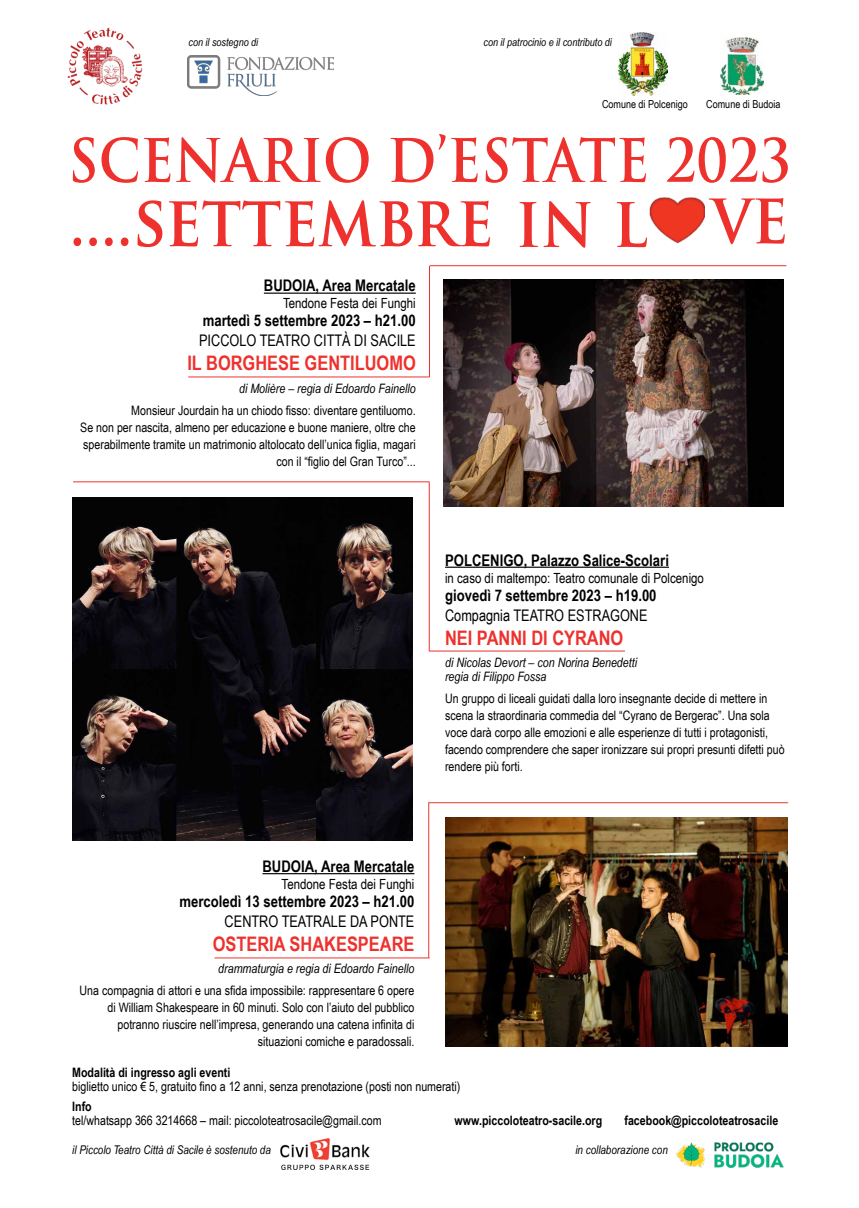
<style>
.page{position:relative;width:859px;height:1208px;background:#fff}
.page>*{position:absolute;margin:0;border:0;box-sizing:border-box;transform-origin:0 0}
.t1{font:700 70.1px "Trajan Pro";color:#ee312d;scale:.9 1}
.t2{font:700 58.3px "Trajan Pro";color:#ee312d;scale:.9 1}
.t3{font:700 20px "Arial Narrow";color:#ee312d}
.t4{font:700 16px "Arial Narrow";color:#000}
.t5{font:16px "Arial Narrow";color:#000}
.t6{font:14px "Arial Narrow";color:#000}
.t7{font:13px/17px "Arial Narrow";color:#000;text-align:right}
.t8{font:italic 13px/14px "Arial Narrow";color:#000}
.t9{font:700 13px "Arial Narrow";color:#000}
.t10{font:italic 12px "Arial Narrow";color:#000}
.t11{font:italic 11px "Arial Narrow";color:#000}
.t12{font:11px "Arial Narrow";color:#000}
</style>
<div class="page">
<img style="left:280px;top:1138px;width:90px;height:31px">
<hr style="left:262px;top:873px;width:152px;height:1px;background:#000">
<img style="left:67px;top:27px;width:76px;height:78px">
<img style="left:188px;top:55px;width:145px;height:41px">
<img style="left:619px;top:32px;width:48px;height:64px">
<img style="left:720px;top:37px;width:44px;height:57px">
<img style="left:676px;top:1142px;width:108px;height:26px">
<hr style="left:445px;top:566px;width:224px;height:2px;background:#000">
<img style="left:649px;top:197px;width:56px;height:47px">
<hr style="left:264px;top:292px;width:152px;height:2px;background:#000">
<img style="left:444px;top:280px;width:340px;height:226px">
<img style="left:72px;top:498px;width:340px;height:342px">
<img style="left:445px;top:817px;width:343px;height:229px">
<hr style="left:188px;top:377px;width:241px;height:1px;background:#ee312d">
<hr style="left:429px;top:266px;width:1px;height:111px;background:#ee312d">
<hr style="left:430px;top:265px;width:356px;height:1px;background:#ee312d">
<hr style="left:429px;top:651px;width:196px;height:1px;background:#ee312d">
<hr style="left:429px;top:481px;width:1px;height:170px;background:#ee312d">
<hr style="left:73px;top:481px;width:356px;height:1px;background:#ee312d">
<hr style="left:214px;top:957px;width:216px;height:1px;background:#ee312d">
<hr style="left:428px;top:802px;width:1px;height:155px;background:#ee312d">
<hr style="left:428px;top:802px;width:360px;height:1px;background:#ee312d">
<p class="t11" style="left:189px;top:34px;width:71px">con il sostegno di</p>
<p class="t11" style="left:484px;top:34px;width:130px">con il patrocinio e il contributo di</p>
<p class="t12" style="left:602px;top:96px;width:87px">Comune di Polcenigo</p>
<p class="t12" style="left:706px;top:96px;width:76px">Comune di Budoia</p>
<h2 class="t2" style="left:68px;top:124px;width:805px">SCENARIO D’ESTATE 2023</h2>
<h1 class="t1" style="left:69px;top:177px;width:800px">....settembre in l ve</h1>
<p class="t4" style="left:264px;top:274px;width:153px">BUDOIA, Area Mercatale</p>
<p class="t6" style="left:283px;top:293px;width:134px">Tendone Festa dei Funghi</p>
<p class="t4" style="left:203px;top:309px;width:214px">martedì 5 settembre 2023 – h21.00</p>
<p class="t5" style="left:199px;top:329px;width:218px">PICCOLO TEATRO CITTÀ DI SACILE</p>
<h3 class="t3" style="left:187px;top:348px;width:230px">IL BORGHESE GENTILUOMO</h3>
<p class="t8" style="left:239px;top:381px;width:178px">di Molière – regia di Edoardo Fainello</p>
<p class="t7" style="left:80px;top:401px;width:337px">Monsieur Jourdain ha un chiodo fisso: diventare gentiluomo.<br>Se non per nascita, almeno per educazione e buone maniere, oltre che sperabilmente tramite un matrimonio altolocato dell’unica figlia, magari con il “figlio del Gran Turco”...</p>
<p class="t4" style="left:445px;top:548px;width:225px">POLCENIGO, Palazzo Salice-Scolari</p>
<p class="t6" style="left:445px;top:567px;width:260px">in caso di maltempo: Teatro comunale di Polcenigo</p>
<p class="t4" style="left:445px;top:583px;width:213px">giovedì 7 settembre 2023 – h19.00</p>
<p class="t5" style="left:445px;top:603px;width:204px">Compagnia TEATRO ESTRAGONE</p>
<h3 class="t3" style="left:445px;top:622px;width:180px">NEI PANNI DI CYRANO</h3>
<p class="t8" style="left:445px;top:655px;width:193px">di Nicolas Devort – con Norina Benedetti regia di Filippo Fossa</p>
<p class="t7" style="left:445px;top:689px;width:341px;text-align:left">Un gruppo di liceali guidati dalla loro insegnante decide di mettere in scena la straordinaria commedia del “Cyrano de Bergerac”. Una sola voce darà corpo alle emozioni e alle esperienze di tutti i protagonisti, facendo comprendere che saper ironizzare sui propri presunti difetti può rendere più forti.</p>
<p class="t4" style="left:262px;top:854px;width:153px">BUDOIA, Area Mercatale</p>
<p class="t6" style="left:282px;top:873px;width:134px">Tendone Festa dei Funghi</p>
<p class="t4" style="left:180px;top:889px;width:236px">mercoledì 13 settembre 2023 – h21.00</p>
<p class="t5" style="left:225px;top:909px;width:191px">CENTRO TEATRALE DA PONTE</p>
<h3 class="t3" style="left:213px;top:929px;width:203px">OSTERIA SHAKESPEARE</h3>
<p class="t8" style="left:218px;top:961px;width:198px">drammaturgia e regia di Edoardo Fainello</p>
<p class="t7" style="left:80px;top:981px;width:336px">Una compagnia di attori e una sfida impossibile: rappresentare 6 opere di William Shakespeare in 60 minuti. Solo con l’aiuto del pubblico potranno riuscire nell’impresa, generando una catena infinita di situazioni comiche e paradossali.</p>
<p class="t9" style="left:72px;top:1062px;width:160px">Modalità di ingresso agli eventi</p>
<p class="t7" style="left:72px;top:1077px;width:390px">biglietto unico € 5, gratuito fino a 12 anni, senza prenotazione (posti non numerati)</p>
<p class="t9" style="left:72px;top:1096px;width:21px">Info</p>
<p class="t7" style="left:72px;top:1111px;width:311px">tel/whatsapp 366 3214668 – mail: piccoloteatrosacile@gmail.com</p>
<p class="t9" style="left:624px;top:1110px;width:155px">facebook@piccoloteatrosacile</p>
<p class="t9" style="left:454px;top:1110px;width:149px">www.piccoloteatro-sacile.org</p>
<p class="t10" style="left:72px;top:1141px;width:200px">il Piccolo Teatro Città di Sacile è sostenuto da</p>
<p class="t10" style="left:575px;top:1141px;width:94px">in collaborazione con</p>
</div>
